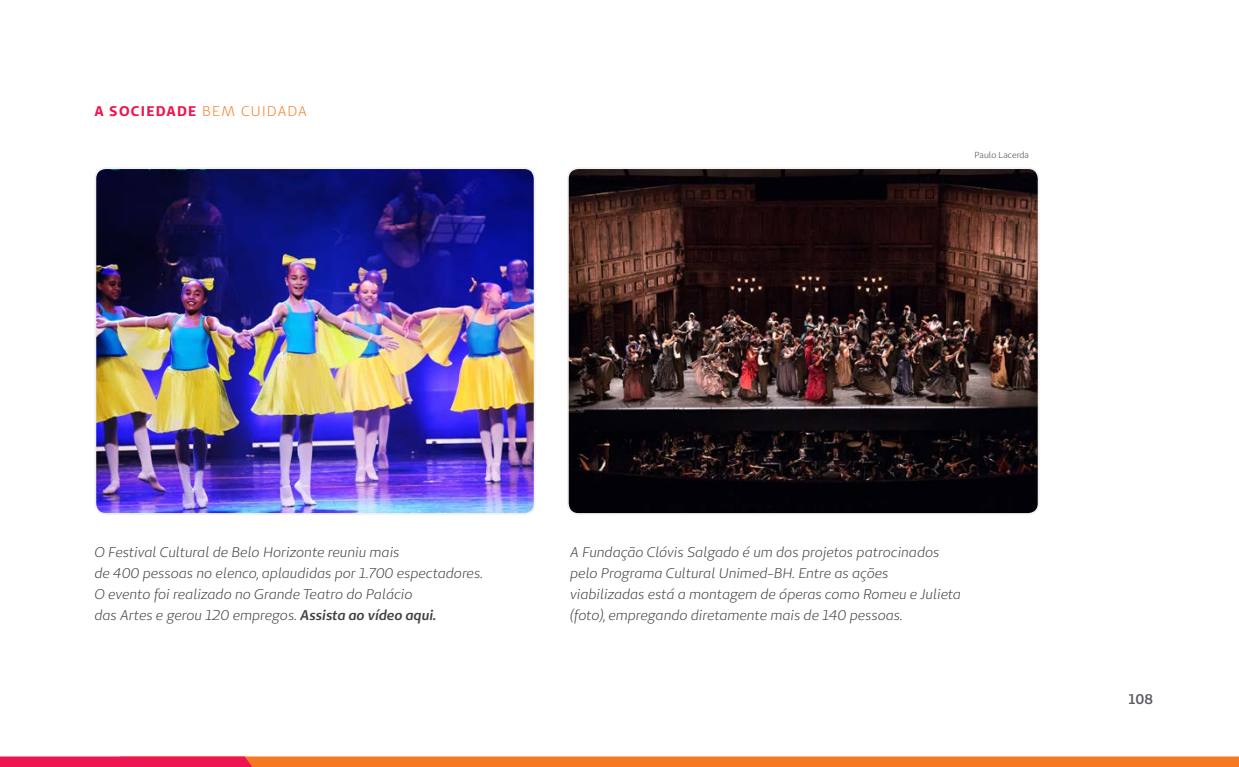
<style>
.page{position:relative;width:1239px;height:767px;background:#fff}
.page>*{position:absolute;margin:0;border:0;box-sizing:border-box;transform-origin:0 0}
.t1{font:italic 14px/21px "Unimed Sans";color:#414042}
.t2{font:700 14px "Unimed Sans";letter-spacing:.09em;color:#ed1651}
.t3{font:600 14px "Unimed Sans";color:#5b5c65}
.t4{font:8.75px "Unimed Sans";color:#414042}
.s1{font-weight:400;color:#f47920}
.s2{font-weight:600}
</style>
<div class="page">
<img style="left:97px;top:170px;width:436px;height:344px">
<div style="left:94px;top:167px;width:442px;height:347px;border:2px solid #f1f1f2;border-radius:10px"></div>
<img style="left:569px;top:170px;width:468px;height:344px">
<div style="left:567px;top:167px;width:473px;height:347px;border:2px solid #f1f1f2;border-radius:10px"></div>
<svg style="left:0;top:756px;width:1239px;height:10px"></svg>
<p class="t2" style="left:95px;top:101px;width:214px">A SOCIEDADE <span class="s1">BEM CUIDADA</span></p>
<p class="t4" style="left:975px;top:149px;width:56px">Paulo Lacerda</p>
<p class="t1" style="left:94px;top:541px;width:307px">O Festival Cultural de Belo Horizonte reuniu mais</p>
<p class="t1" style="left:94px;top:562px;width:390px">de 400 pessoas no elenco, aplaudidas por 1.700 espectadores.</p>
<p class="t1" style="left:94px;top:583px;width:343px">O evento foi realizado no Grande Teatro do Palácio das Artes e gerou 120 empregos. <span class="s2">Assista ao vídeo aqui.</span></p>
<p class="t1" style="left:570px;top:541px;width:392px">A Fundação Clóvis Salgado é um dos projetos patrocinados pelo Programa Cultural Unimed-BH. Entre as ações viabilizadas está a montagem de óperas como Romeu e Julieta (foto), empregando diretamente mais de 140 pessoas.</p>
<p class="t3" style="left:1129px;top:689px;width:26px">108</p>
</div>
